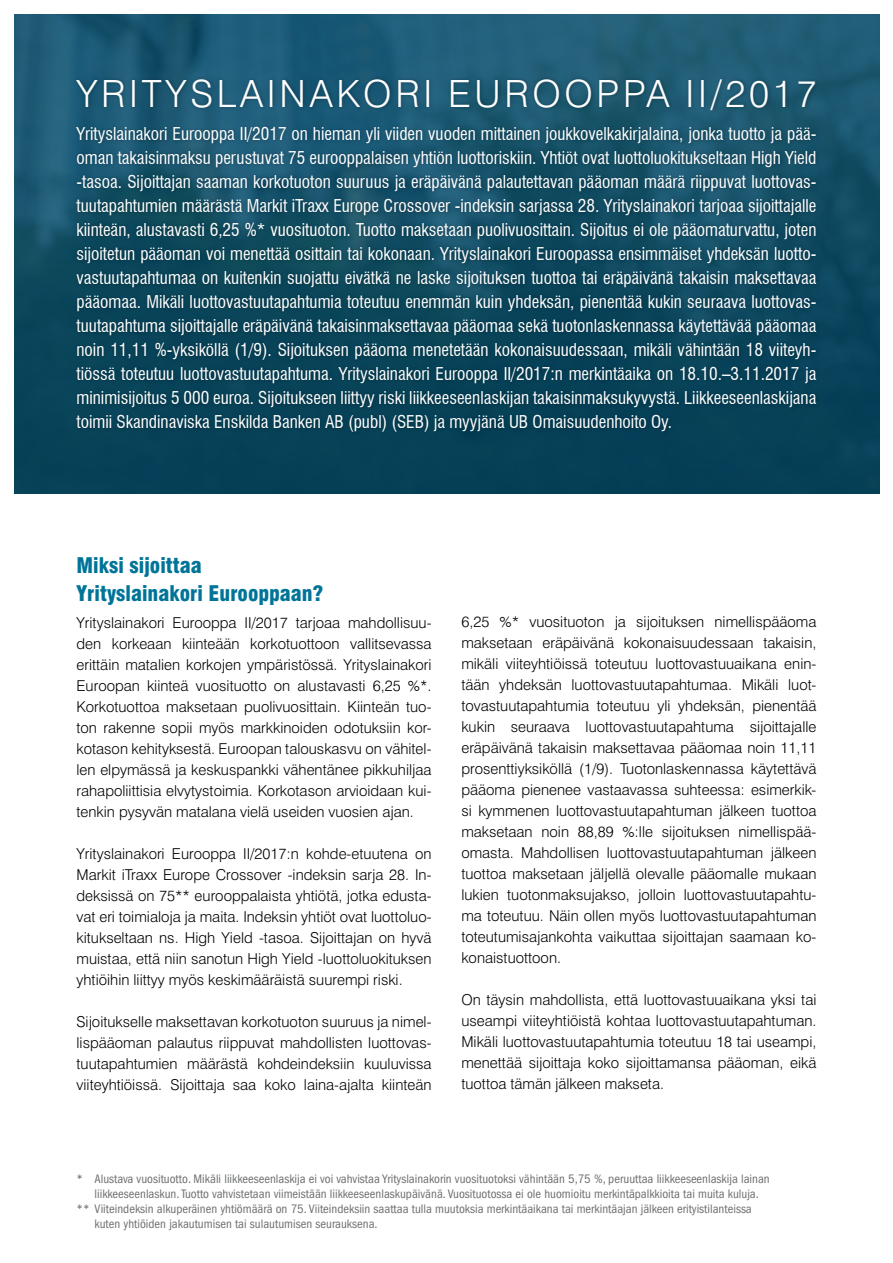
<style>
.page{position:relative;width:893px;height:1263px;background:#fff}
.page>*{position:absolute;margin:0;border:0;box-sizing:border-box;transform-origin:0 0}
.t1{font:300 37.5px "Swiss 721 BT";letter-spacing:.1em;color:#fff}
.t2{font:900 condensed 21px/27.5px "Swiss 721 BT";color:#007498}
.t3{font:condensed 17.25px/24px "Swiss 721 BT";color:#fff;text-align:justify}
.t4{font:300 15px/21px "Swiss 721 BT";color:#000;text-align:justify}
.t5{font:condensed 12.75px "Franklin Gothic";color:#6d6e71}
</style>
<div class="page">
<svg style="left:14px;top:14px;width:866px;height:479px;background:#124e66"></svg>
<div style="left:73px;top:76px;width:748px;height:360px;background:#000;opacity:.3"></div>
<h1 class="t1" style="left:77px;top:70px;width:741px">YRITYSLAINAKORI EUROOPPA II/2017</h1>
<p class="t3" style="left:77px;top:121px;width:741px">Yrityslainakori Eurooppa II/2017 on hieman yli viiden vuoden mittainen joukkovelkakirjalaina, jonka tuotto ja pää&shy;oman takaisinmaksu perustuvat 75 eurooppalaisen yhtiön luottoriskiin. Yhtiöt ovat luottoluokitukseltaan High Yield -tasoa. Sijoittajan saaman korkotuoton suuruus ja eräpäivänä palautettavan pääoman määrä riippuvat luottovas&shy;tuutapahtumien määrästä Markit iTraxx Europe Crossover -indeksin sarjassa 28. Yrityslainakori tarjoaa sijoittajalle kiinteän, alustavasti 6,25 %* vuosituoton. Tuotto maksetaan puolivuosittain. Sijoitus ei ole pääomaturvattu, joten sijoitetun pääoman voi menettää osittain tai kokonaan. Yrityslainakori Euroopassa ensimmäiset yhdeksän luotto&shy;vastuutapahtumaa on kuitenkin suojattu eivätkä ne laske sijoituksen tuottoa tai eräpäivänä takaisin maksettavaa pääomaa. Mikäli luottovastuutapahtumia toteutuu enemmän kuin yhdeksän, pienentää kukin seuraava luottovas&shy;tuutapahtuma sijoittajalle eräpäivänä takaisinmaksettavaa pääomaa sekä tuotonlaskennassa käytettävää pääomaa noin 11,11 %-yksiköllä (1/9). Sijoituksen pääoma menetetään kokonaisuudessaan, mikäli vähintään 18 viiteyh&shy;tiössä toteutuu luottovastuutapahtuma. Yrityslainakori Eurooppa II/2017:n merkintäaika on 18.10.–3.11.2017 ja minimisijoitus 5 000 euroa. Sijoitukseen liittyy riski liikkeeseenlaskijan takaisinmaksukyvystä. Liikkeeseenlaskijana toimii Skandinaviska Enskilda Banken AB (publ) (SEB) ja myyjänä UB Omaisuudenhoito Oy.</p>
<h2 class="t2" style="left:77px;top:552px;width:248px">Miksi sijoittaa<br>Yrityslainakori Eurooppaan?</h2>
<p class="t4" style="left:77px;top:612px;width:357px">Yrityslainakori Eurooppa II/2017 tarjoaa mahdollisuu&shy;den korkeaan kiinteään korkotuottoon vallitsevassa erittäin matalien korkojen ympäristössä. Yrityslainakori Euroopan kiinteä vuosituotto on alustavasti 6,25 %*.<br>Korkotuottoa maksetaan puolivuosittain. Kiinteän tuo&shy;ton rakenne sopii myös markkinoiden odotuksiin kor&shy;kotason kehityksestä. Euroopan talouskasvu on vähitel&shy;len elpymässä ja keskuspankki vähentänee pikkuhiljaa rahapoliittisia elvytystoimia. Korkotason arvioidaan kui&shy;tenkin pysyvän matalana vielä useiden vuosien ajan.</p>
<p class="t4" style="left:77px;top:843px;width:357px">Yrityslainakori Eurooppa II/2017:n kohde-etuutena on Markit iTraxx Europe Crossover -indeksin sarja 28. In&shy;deksissä on 75** eurooppalaista yhtiötä, jotka edusta&shy;vat eri toimialoja ja maita. Indeksin yhtiöt ovat luottoluo&shy;kitukseltaan ns. High Yield -tasoa. Sijoittajan on hyvä muistaa, että niin sanotun High Yield -luottoluokituksen yhtiöihin liittyy myös keskimääräistä suurempi riski.</p>
<p class="t4" style="left:77px;top:1011px;width:357px">Sijoitukselle maksettavan korkotuoton suuruus ja nimel&shy;lispääoman palautus riippuvat mahdollisten luottovas&shy;tuutapahtumien määrästä kohdeindeksiin kuuluvissa viiteyhtiöissä. Sijoittaja saa koko laina-ajalta kiinteän</p>
<p class="t4" style="left:461px;top:611px;width:357px">6,25 %* vuosituoton ja sijoituksen nimellispääoma maksetaan eräpäivänä kokonaisuudessaan takaisin, mikäli viiteyhtiöissä toteutuu luottovastuuaikana enin&shy;tään yhdeksän luottovastuutapahtumaa. Mikäli luot&shy;tovastuutapahtumia toteutuu yli yhdeksän, pienentää kukin seuraava luottovastuutapahtuma sijoittajalle eräpäivänä takaisin maksettavaa pääomaa noin 11,11 prosenttiyksiköllä (1/9). Tuotonlaskennassa käytettävä pääoma pienenee vastaavassa suhteessa: esimerkik&shy;si kymmenen luottovastuutapahtuman jälkeen tuottoa maksetaan noin 88,89 %:lle sijoituksen nimellispää&shy;omasta. Mahdollisen luottovastuutapahtuman jälkeen tuottoa maksetaan jäljellä olevalle pääomalle mukaan lukien tuotonmaksujakso, jolloin luottovastuutapahtu&shy;ma toteutuu. Näin ollen myös luottovastuutapahtuman toteutumisajankohta vaikuttaa sijoittajan saamaan ko&shy;konaistuottoon.</p>
<p class="t4" style="left:461px;top:989px;width:357px">On täysin mahdollista, että luottovastuuaikana yksi tai useampi viiteyhtiöistä kohtaa luottovastuutapahtuman.<br>Mikäli luottovastuutapahtumia toteutuu 18 tai useampi, menettää sijoittaja koko sijoittamansa pääoman, eikä tuottoa tämän jälkeen makseta.</p>
<p class="t5" style="left:77px;top:1172px;width:695px">* Alustava vuosituotto. Mikäli liikkeeseenlaskija ei voi vahvistaa Yrityslainakorin vuosituotoksi vähintään 5,75 %, peruuttaa liikkeeseenlaskija lainan</p>
<p class="t5" style="left:95px;top:1187px;width:666px">liikkeeseenlaskun. Tuotto vahvistetaan viimeistään liikkeeseenlaskupäivänä. Vuosituotossa ei ole huomioitu merkintäpalkkioita tai muita kuluja.</p>
<p class="t5" style="left:77px;top:1202px;width:677px">** Viiteindeksin alkuperäinen yhtiömäärä on 75. Viiteindeksiin saattaa tulla muutoksia merkintäaikana tai merkintäajan jälkeen erityistilanteissa</p>
<p class="t5" style="left:95px;top:1217px;width:285px">kuten yhtiöiden jakautumisen tai sulautumisen seurauksena.</p>
</div>
